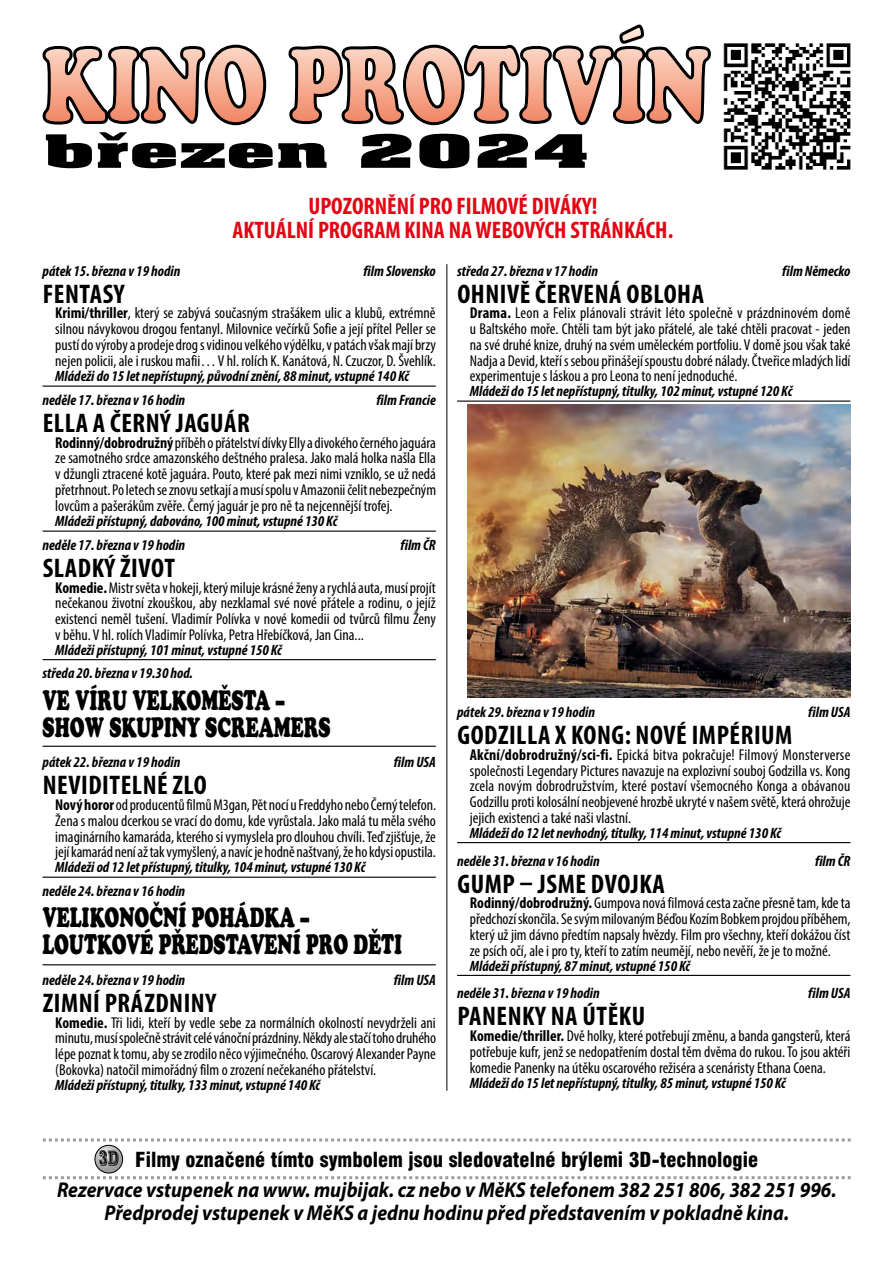
<style>
.page{position:relative;width:893px;height:1263px;background:#fff}
.page>*{position:absolute;margin:0;border:0;box-sizing:border-box;transform-origin:0 0}
.t1{font:700 45px "Aachen AT";letter-spacing:-.02em;color:#000;scale:2 1}
.t2{font:700 condensed 27px "Myriad Pro";letter-spacing:.02em;color:#000}
.t3{font:900 27px/27px "Cooper AT";color:#000;scale:.65 1}
.t4{font:700 condensed 24px/24px "Myriad Pro";color:#e30613;text-align:center}
.t5{font:italic 700 21.45px/22.5px "Myriad Pro";color:#000;text-align:center;scale:.91 1}
.t6{font:900 condensed 20.25px "Swiss 721 AT";color:#000}
.t7{font:condensed 15.75px/15.8px "Myriad Pro";color:#000;text-align:justify}
.t8{font:italic 700 condensed 15px/23.5px "Myriad Pro";color:#000}
.s1{font-weight:700}
</style>
<div class="page">
<img style="left:723px;top:43px;width:128px;height:127px">
<svg style="left:42px;top:24px;width:669px;height:102px"></svg>
<svg style="left:43px;top:1176px;width:808px;height:3px"></svg>
<svg style="left:43px;top:1138px;width:808px;height:3px"></svg>
<svg style="left:95px;top:1145px;width:28px;height:28px"></svg>
<div style="left:94px;top:1145px;width:29px;height:28px;border:1px solid #000;border-radius:50%"></div>
<img style="left:99px;top:1150px;width:20px;height:16px">
<hr style="left:446px;top:264px;width:1px;height:827px;background:#000">
<hr style="left:43px;top:386px;width:393px;height:1px;background:#000">
<hr style="left:43px;top:531px;width:393px;height:1px;background:#000">
<hr style="left:43px;top:659px;width:393px;height:1px;background:#000">
<hr style="left:43px;top:877px;width:393px;height:1px;background:#000">
<hr style="left:457px;top:401px;width:393px;height:1px;background:#000">
<hr style="left:457px;top:842px;width:393px;height:1px;background:#000">
<hr style="left:457px;top:975px;width:393px;height:1px;background:#000">
<img style="left:468px;top:405px;width:382px;height:293px">
<hr style="left:43px;top:746px;width:393px;height:1px;background:#000">
<hr style="left:43px;top:964px;width:393px;height:1px;background:#000">
<h1 class="t1" style="left:43px;top:123px;width:276px">březen 2024</h1>
<h3 class="t4" style="left:232px;top:193px;width:442px">UPOZORNĚNÍ PRO FILMOVÉ DIVÁKY!<br>AKTUÁLNÍ PROGRAM KINA NA WEBOVÝCH STRÁNKÁCH.</h3>
<p class="t8" style="left:43px;top:258px;width:140px">pátek 15. března v 19 hodin</p>
<p class="t8" style="left:363px;top:258px;width:74px">film Slovensko</p>
<h2 class="t2" style="left:43px;top:277px;width:83px">FENTASY</h2>
<p class="t7" style="left:55px;top:305px;width:382px"><span class="s1">Krimi/thriller</span>, který se zabývá současným strašákem ulic a klubů, extrémně silnou návykovou drogou fentanyl. Milovnice večírků Sofie a její přítel Peller se pustí do výroby a prodeje drog s vidinou velkého výdělku, v patách však mají brzy nejen policii, ale i ruskou mafii… V hl. rolích K. Kanátová, N. Czuczor, D. Švehlík.</p>
<p class="t8" style="left:43px;top:364px;width:368px;text-indent:13px">Mládeži do 15 let nepřístupný, původní znění, 88 minut, vstupné 140 Kč neděle 17. března v 16 hodin</p>
<p class="t8" style="left:376px;top:388px;width:61px">film Francie</p>
<h2 class="t2" style="left:43px;top:406px;width:208px">ELLA A ČERNÝ JAGUÁR</h2>
<p class="t7" style="left:55px;top:434px;width:382px"><span class="s1">Rodinný/dobrodružný</span> příběh o přátelství dívky Elly a divokého černého jaguára ze samotného srdce amazonského deštného pralesa. Jako malá holka našla Ella v džungli ztracené kotě jaguára. Pouto, které pak mezi nimi vzniklo, se už nedá přetrhnout. Po letech se znovu setkají a musí spolu v Amazonii čelit nebezpečným lovcům a pašerákům zvěře. Černý jaguár je pro ně ta nejcennější trofej.</p>
<p class="t8" style="left:43px;top:509px;width:296px;text-indent:13px">Mládeži přístupný, dabováno, 100 minut, vstupné 130 Kč neděle 17. března v 19 hodin</p>
<p class="t8" style="left:401px;top:533px;width:37px">film ČR</p>
<h2 class="t2" style="left:43px;top:551px;width:134px">SLADKÝ ŽIVOT</h2>
<p class="t7" style="left:55px;top:579px;width:382px"><span class="s1">Komedie.</span> Mistr světa v hokeji, který miluje krásné ženy a rychlá auta, musí projít nečekanou životní zkouškou, aby nezklamal své nové přátele a rodinu, o jejíž existenci neměl tušení. Vladimír Polívka v nové komedii od tvůrců filmu Ženy v běhu. V hl. rolích Vladimír Polívka, Petra Hřebíčková, Jan Cina...</p>
<p class="t8" style="left:43px;top:638px;width:241px;text-indent:13px">Mládeži přístupný, 101 minut, vstupné 150 Kč středa 20. března v 19.30 hod.</p>
<h2 class="t3" style="left:43px;top:686px;width:445px">VE VÍRU VELKOMĚSTA –<br>SHOW SKUPINY SCREAMERS</h2>
<p class="t8" style="left:43px;top:750px;width:140px">pátek 22. března v 19 hodin</p>
<p class="t8" style="left:394px;top:750px;width:44px">film USA</p>
<h2 class="t2" style="left:43px;top:768px;width:165px">NEVIDITELNÉ ZLO</h2>
<p class="t7" style="left:55px;top:797px;width:382px"><span class="s1">Nový horor</span> od producentů filmů M3gan, Pět nocí u Freddyho nebo Černý telefon.<br>Žena s malou dcerkou se vrací do domu, kde vyrůstala. Jako malá tu měla svého imaginárního kamaráda, kterého si vymyslela pro dlouhou chvíli. Teď zjišťuje, že její kamarád není až tak vymyšlený, a navíc je hodně naštvaný, že ho kdysi opustila.</p>
<p class="t8" style="left:43px;top:855px;width:324px;text-indent:13px">Mládeži od 12 let přístupný, titulky, 104 minut, vstupné 130 Kč neděle 24. března v 16 hodin</p>
<h2 class="t3" style="left:43px;top:904px;width:555px">VELIKONOČNÍ POHÁDKA –<br>LOUTKOVÉ PŘEDSTAVENÍ PRO DĚTI</h2>
<p class="t8" style="left:43px;top:968px;width:144px">neděle 24. března v 19 hodin</p>
<p class="t8" style="left:394px;top:968px;width:44px">film USA</p>
<h2 class="t2" style="left:43px;top:986px;width:175px">ZIMNÍ PRÁZDNINY</h2>
<p class="t7" style="left:55px;top:1014px;width:382px"><span class="s1">Komedie.</span> Tři lidi, kteří by vedle sebe za normálních okolností nevydrželi ani minutu, musí společně strávit celé vánoční prázdniny. Někdy ale stačí toho druhého lépe poznat k tomu, aby se zrodilo něco výjimečného. Oscarový Alexander Payne (Bokovka) natočil mimořádný film o zrození nečekaného přátelství.</p>
<p class="t8" style="left:55px;top:1073px;width:266px">Mládeži přístupný, titulky, 133 minut, vstupné 140 Kč</p>
<p class="t8" style="left:457px;top:258px;width:143px">středa 27. března v 17 hodin</p>
<p class="t8" style="left:782px;top:258px;width:70px">film Německo</p>
<h2 class="t2" style="left:457px;top:277px;width:248px">OHNIVĚ ČERVENÁ OBLOHA</h2>
<p class="t7" style="left:470px;top:305px;width:382px"><span class="s1">Drama.</span> Leon a Felix plánovali strávit léto společně v prázdninovém domě u Baltského moře. Chtěli tam být jako přátelé, ale také chtěli pracovat - jeden na své druhé knize, druhý na svém uměleckém portfoliu. V domě jsou však také Nadja a Devid, kteří s sebou přinášejí spoustu dobré nálady. Čtveřice mladých lidí experimentuje s láskou a pro Leona to není jednoduché.</p>
<p class="t8" style="left:470px;top:379px;width:324px">Mládeži do 15 let nepřístupný, titulky, 102 minut, vstupné 120 Kč</p>
<p class="t8" style="left:457px;top:700px;width:140px">pátek 29. března v 19 hodin</p>
<p class="t8" style="left:808px;top:700px;width:44px">film USA</p>
<h2 class="t2" style="left:457px;top:718px;width:337px">GODZILLA X KONG: NOVÉ IMPÉRIUM</h2>
<p class="t7" style="left:470px;top:746px;width:382px"><span class="s1">Akční/dobrodružný/sci-fi.</span> Epická bitva pokračuje! Filmový Monsterverse společnosti Legendary Pictures navazuje na explozivní souboj Godzilla vs. Kong zcela novým dobrodružstvím, které postaví všemocného Konga a obávanou Godzillu proti kolosální neobjevené hrozbě ukryté v našem světě, která ohrožuje jejich existenci a také naši vlastní.</p>
<p class="t8" style="left:457px;top:819px;width:325px;line-height:27.8px;text-indent:13px">Mládeži do 12 let nevhodný, titulky, 114 minut, vstupné 130 Kč neděle 31. března v 16 hodin</p>
<p class="t8" style="left:815px;top:848px;width:37px">film ČR</p>
<h2 class="t2" style="left:457px;top:867px;width:209px">GUMP – JSME DVOJKA</h2>
<p class="t7" style="left:470px;top:895px;width:382px"><span class="s1">Rodinný/dobrodružný.</span> Gumpova nová filmová cesta začne přesně tam, kde ta předchozí skončila. Se svým milovaným Béďou Kozím Bobkem projdou příběhem, který už jim dávno předtím napsaly hvězdy. Film pro všechny, kteří dokážou číst ze psích očí, ale i pro ty, kteří to zatím neumějí, nebo nevěří, že je to možné.</p>
<p class="t8" style="left:457px;top:951px;width:234px;line-height:27.8px;text-indent:13px">Mládeži přístupný, 87 minut, vstupné 150 Kč neděle 31. března v 19 hodin</p>
<p class="t8" style="left:808px;top:981px;width:44px">film USA</p>
<h2 class="t2" style="left:457px;top:999px;width:189px">PANENKY NA ÚTĚKU</h2>
<p class="t7" style="left:470px;top:1028px;width:382px"><span class="s1">Komedie/thriller.</span> Dvě holky, které potřebují změnu, a banda gangsterů, která potřebuje kufr, jenž se nedopatřením dostal těm dvěma do rukou. To jsou aktéři komedie Panenky na útěku oscarového režiséra a scenáristy Ethana Coena.</p>
<p class="t8" style="left:470px;top:1070px;width:317px">Mládeži do 15 let nepřístupný, titulky, 85 minut, vstupné 150 Kč</p>
<p class="t6" style="left:135px;top:1147px;width:624px">Filmy označené tímto symbolem jsou sledovatelné brýlemi 3D-technologie</p>
<h3 class="t5" style="left:57px;top:1178px;width:858px">Rezervace vstupenek na www. mujbijak. cz nebo v MěKS telefonem 382 251 806, 382 251 996.<br>Předprodej vstupenek v MěKS a jednu hodinu před představením v pokladně kina.</h3>
</div>
